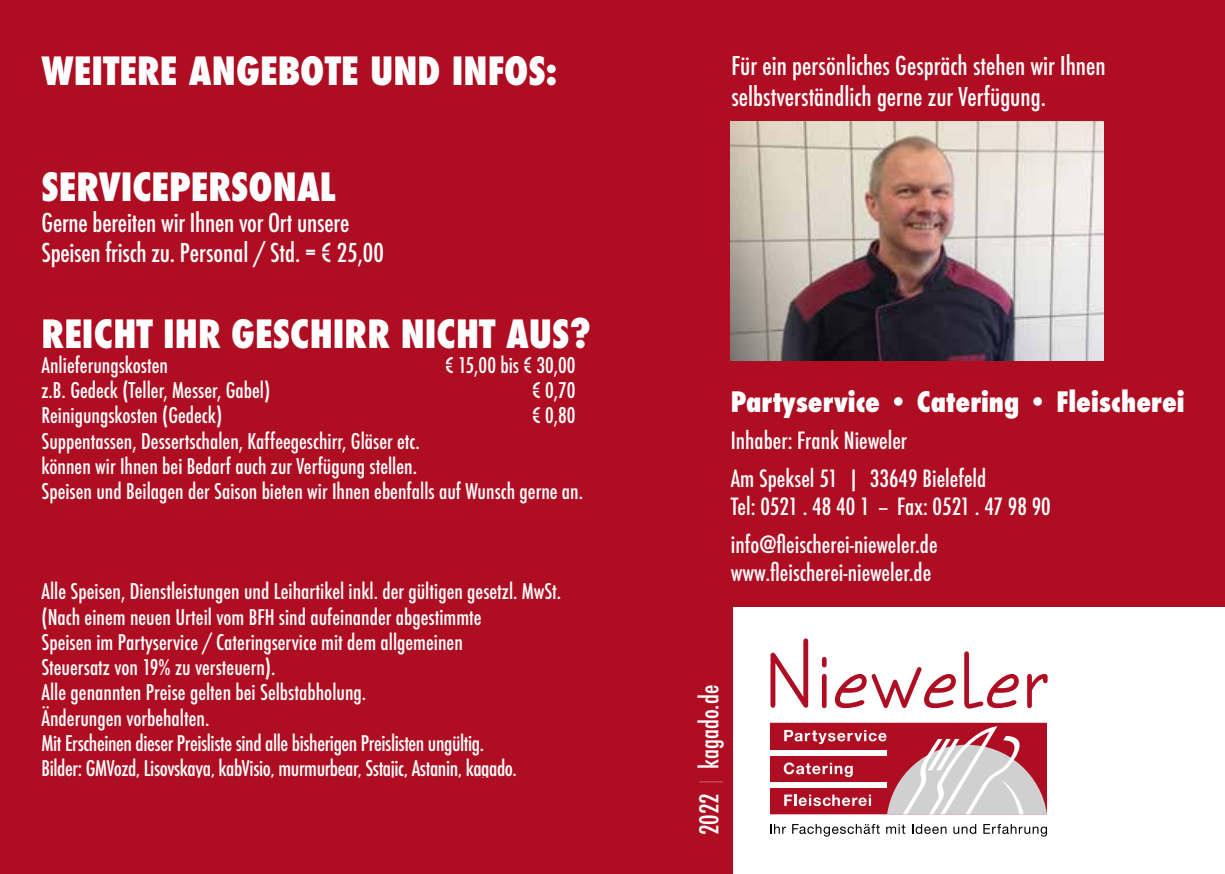
<style>
.page{position:relative;width:1225px;height:874px;background:#fff}
.page>*{position:absolute;margin:0;border:0;box-sizing:border-box;transform-origin:0 0}
.t1{font:800 condensed 37.8px "Futura";color:#fff}
.t2{font:800 condensed 27.4px "Futura";color:#fff}
.t3{font:500 condensed 25.2px/30.2px "Futura";color:#fff}
.t4{font:500 condensed 23.2px/37.8px "Futura";color:#fff}
.t5{font:500 condensed 21px/25.2px "Futura";color:#fff}
</style>
<div class="page">
<div style="left:0;top:0;width:1225px;height:873px;background:#af0d21"></div>
<img style="left:730px;top:121px;width:373px;height:239px">
<div style="left:733px;top:607px;width:492px;height:266px;background:#fff"></div>
<svg style="left:770px;top:638px;width:38px;height:69px"></svg>
<svg style="left:822px;top:657px;width:4px;height:50px"></svg>
<svg style="left:835px;top:667px;width:121px;height:40px"></svg>
<svg style="left:964px;top:651px;width:54px;height:57px"></svg>
<svg style="left:1027px;top:674px;width:20px;height:33px"></svg>
<svg style="left:770px;top:824px;width:16px;height:9px"></svg>
<svg style="left:792px;top:823px;width:87px;height:13px"></svg>
<svg style="left:886px;top:824px;width:19px;height:9px"></svg>
<svg style="left:912px;top:824px;width:34px;height:9px"></svg>
<svg style="left:953px;top:824px;width:23px;height:9px"></svg>
<svg style="left:983px;top:823px;width:64px;height:13px"></svg>
<svg style="left:770px;top:722px;width:277px;height:91px;background:#c66e79"></svg>
<h1 class="t1" style="left:42px;top:45px;width:517px">WEITERE ANGEBOTE UND INFOS:</h1>
<h1 class="t1" style="left:42px;top:161px;width:296px">SERVICEPERSONAL</h1>
<p class="t3" style="left:42px;top:207px;width:344px">Gerne bereiten wir Ihnen vor Ort unsere<br>Speisen frisch zu. Personal / Std. = € 25,00</p>
<h1 class="t1" style="left:42px;top:308px;width:551px">REICHT IHR GESCHIRR NICHT AUS?</h1>
<p class="t5" style="left:42px;top:352px;width:128px">Anlieferungskosten</p>
<p class="t5" style="left:445px;top:352px;width:132px">€ 15,00 bis € 30,00</p>
<p class="t5" style="left:42px;top:378px;width:230px">z.B. Gedeck (Teller, Messer, Gabel)</p>
<p class="t5" style="left:532px;top:378px;width:45px">€ 0,70</p>
<p class="t5" style="left:42px;top:403px;width:182px">Reinigungskosten (Gedeck)</p>
<p class="t5" style="left:532px;top:403px;width:45px">€ 0,80</p>
<p class="t5" style="left:42px;top:428px;width:543px">Suppentassen, Dessertschalen, Kaffeegeschirr, Gläser etc.<br>können wir Ihnen bei Bedarf auch zur Verfügung stellen.<br>Speisen und Beilagen der Saison bieten wir Ihnen ebenfalls auf Wunsch gerne an.</p>
<p class="t5" style="left:42px;top:579px;width:521px">Alle Speisen, Dienstleistungen und Leihartikel inkl. der gültigen gesetzl. MwSt. (Nach einem neuen Urteil vom BFH sind aufeinander abgestimmte<br>Speisen im Partyservice / Cateringservice mit dem allgemeinen<br>Steuersatz von 19% zu versteuern).<br>Alle genannten Preise gelten bei Selbstabholung.<br>Änderungen vorbehalten.<br>Mit Erscheinen dieser Preisliste sind alle bisherigen Preislisten ungültig.<br>Bilder: GMVozd, Lisovskaya, kabVisio, murmurbear, Sstajic, Astanin, kagado.</p>
<p class="t3" style="left:731px;top:51px;width:376px">Für ein persönliches Gespräch stehen wir Ihnen selbstverständlich gerne zur Verfügung.</p>
<h2 class="t2" style="left:731px;top:382px;width:455px">Partyservice • Catering • Fleischerei</h2>
<p class="t4" style="left:731px;top:422px;width:257px">Inhaber: Frank Nieweler<br>Am Speksel 51 | 33649 Bielefeld</p>
<p class="t4" style="left:731px;top:487px;width:322px">Tel: 0521 . 48 40 1 -- Fax: 0521 . 47 98 90 info@fleischerei-nieweler.de</p>
<p class="t4" style="left:731px;top:553px;width:202px">www.fleischerei-nieweler.de</p>
<p class="t3" style="left:694px;top:835px;width:152px;rotate:-90deg">2022 | kagado.de</p>
</div>
